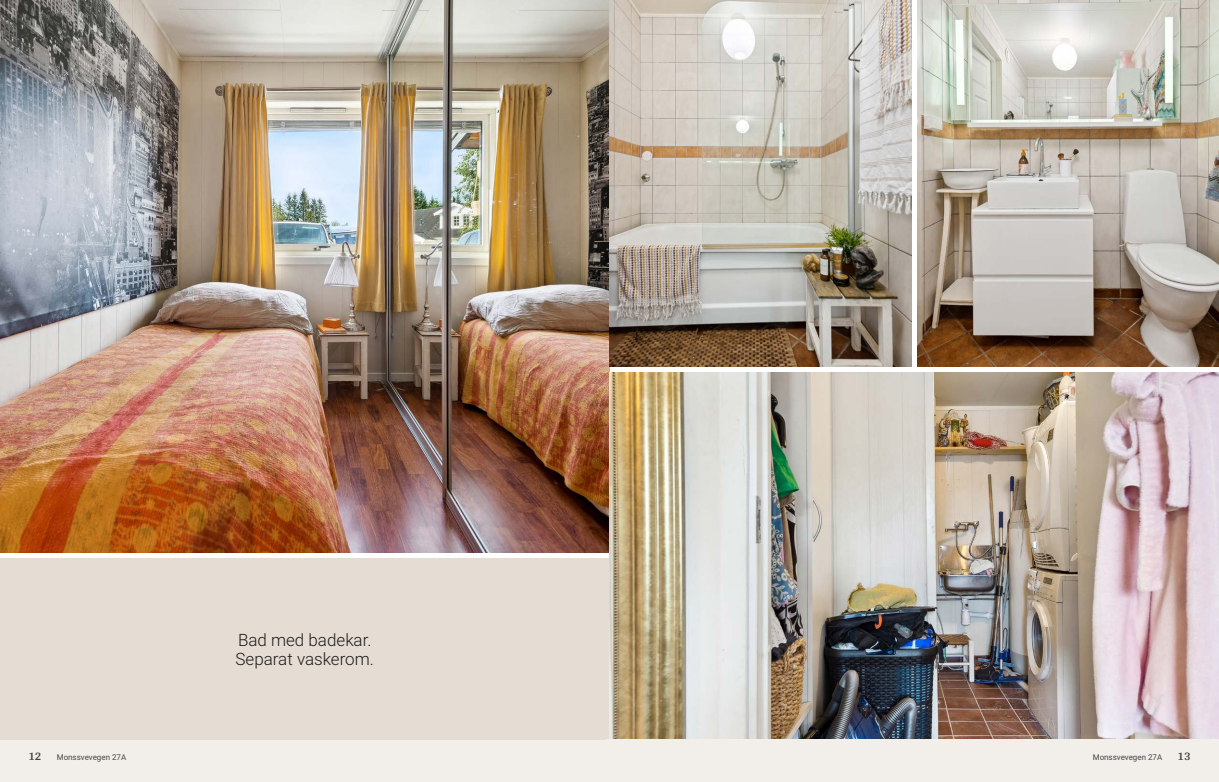
<style>
.page{position:relative;width:1219px;height:782px;background:#fff}
.page>*{position:absolute;margin:0;border:0;box-sizing:border-box;transform-origin:0 0}
.t1{font:300 17px/19px "Roboto";color:#1d1d1b}
.t2{font:700 12px "Arya";color:#414749}
.t3{font:8px "Roboto";color:#414749}
</style>
<div class="page">
<div style="left:0;top:739px;width:609px;height:42px;background:#f2eeea"></div>
<img style="left:0;top:0;width:609px;height:552px">
<div style="left:0;top:558px;width:609px;height:181px;background:#e5dcd4"></div>
<img style="left:609px;top:0;width:302px;height:367px">
<img style="left:917px;top:0;width:302px;height:367px">
<img style="left:609px;top:372px;width:610px;height:367px">
<div style="left:607px;top:739px;width:612px;height:42px;background:#f2eeea"></div>
<h2 class="t2" style="left:28px;top:749px;width:15px">12</h2>
<p class="t3" style="left:57px;top:751px;width:71px">Monssvevegen 27A</p>
<h1 class="t1" style="left:236px;top:629px;width:140px">Bad med badekar.<br>Separat vaskerom.</h1>
<p class="t3" style="left:1093px;top:751px;width:71px">Monssvevegen 27A</p>
<h2 class="t2" style="left:1177px;top:749px;width:15px">13</h2>
</div>
